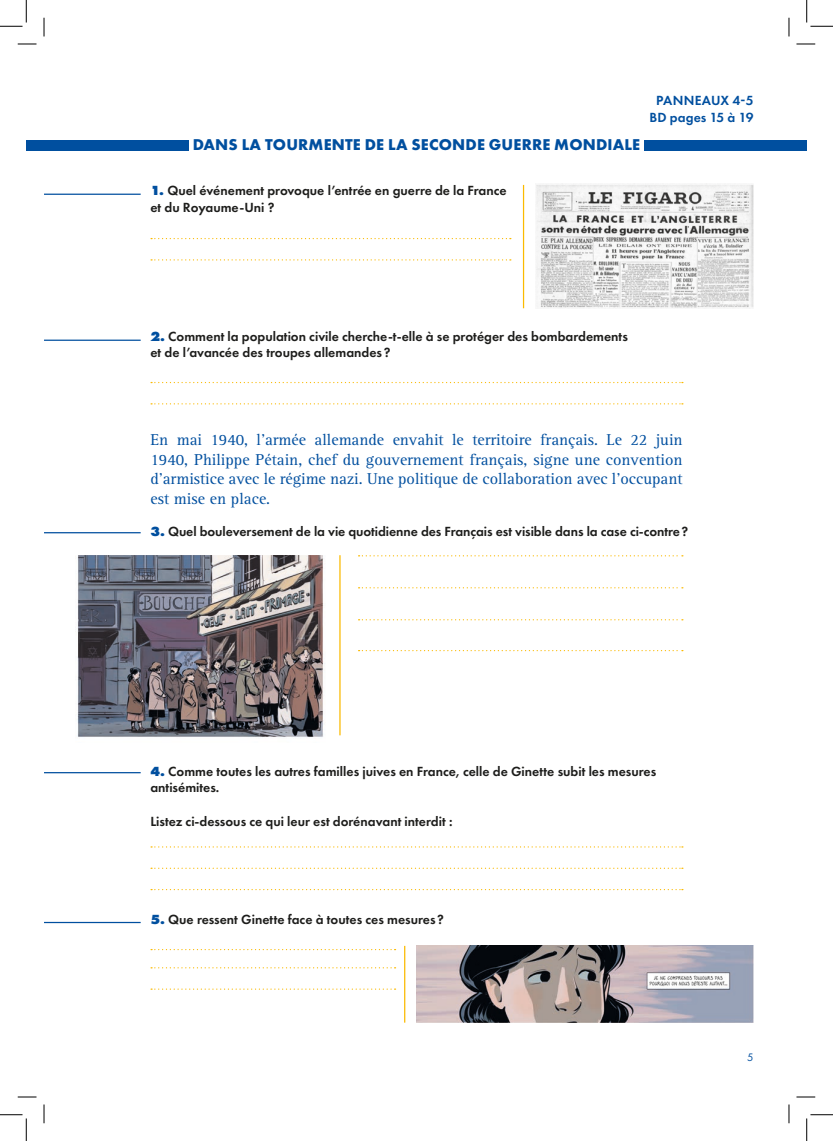
<style>
.page{position:relative;width:833px;height:1141px;background:#fff}
.page>*{position:absolute;margin:0;border:0;box-sizing:border-box;transform-origin:0 0}
.t1{font:16.25px/19.5px "Rotis Serif Std";color:#004f9f;text-align:justify}
.t2{font:700 16.25px "Futura PT";letter-spacing:.01em;color:#004f9f}
.t3{font:600 13.75px/16.5px "Futura PT";color:#1d1d1b}
.t4{font:600 13.75px "Futura PT";letter-spacing:.005em;color:#004f9f}
.t5{font:11.25px "Futura PT";color:#004f9f}
.s1{font-weight:800;color:#004f9f}
</style>
<div class="page">
<div style="left:26px;top:140px;width:162px;height:10px;background:#004f9f"></div>
<div style="left:644px;top:140px;width:162px;height:10px;background:#004f9f"></div>
<img style="left:416px;top:945px;width:337px;height:77px">
<img style="left:536px;top:183px;width:217px;height:125px">
<img style="left:75px;top:555px;width:250px;height:183px">
<svg style="left:151px;top:238px;width:359px;height:1px"></svg>
<svg style="left:151px;top:259px;width:359px;height:1px"></svg>
<svg style="left:151px;top:382px;width:531px;height:1px"></svg>
<svg style="left:151px;top:403px;width:531px;height:1px"></svg>
<svg style="left:151px;top:846px;width:531px;height:1px"></svg>
<svg style="left:151px;top:889px;width:531px;height:1px"></svg>
<svg style="left:151px;top:867px;width:531px;height:1px"></svg>
<svg style="left:358px;top:555px;width:324px;height:1px"></svg>
<svg style="left:358px;top:587px;width:324px;height:1px"></svg>
<svg style="left:358px;top:619px;width:324px;height:1px"></svg>
<svg style="left:358px;top:650px;width:324px;height:1px"></svg>
<hr style="left:44px;top:193px;width:97px;height:2px;background:#004f9f">
<hr style="left:44px;top:339px;width:97px;height:2px;background:#004f9f">
<hr style="left:44px;top:532px;width:97px;height:1px;background:#004f9f">
<hr style="left:44px;top:772px;width:97px;height:1px;background:#004f9f">
<hr style="left:44px;top:921px;width:97px;height:2px;background:#004f9f">
<svg style="left:151px;top:949px;width:244px;height:1px"></svg>
<svg style="left:151px;top:967px;width:244px;height:1px"></svg>
<svg style="left:151px;top:988px;width:244px;height:1px"></svg>
<hr style="left:404px;top:945px;width:1px;height:77px;background:#fbba00">
<hr style="left:522px;top:185px;width:2px;height:123px;background:#fbba00">
<hr style="left:339px;top:555px;width:1px;height:180px;background:#fbba00">
<svg style="left:18px;top:43px;width:18px;height:2px"></svg>
<svg style="left:796px;top:43px;width:18px;height:2px"></svg>
<svg style="left:18px;top:1096px;width:18px;height:1px"></svg>
<svg style="left:796px;top:1096px;width:18px;height:1px"></svg>
<svg style="left:43px;top:18px;width:2px;height:18px"></svg>
<svg style="left:43px;top:1104px;width:2px;height:19px"></svg>
<svg style="left:788px;top:18px;width:1px;height:18px"></svg>
<svg style="left:788px;top:1104px;width:1px;height:19px"></svg>
<svg style="left:0;top:0;width:27px;height:27px"></svg>
<svg style="left:0;top:1114px;width:27px;height:26px"></svg>
<svg style="left:806px;top:0;width:26px;height:27px"></svg>
<svg style="left:806px;top:1114px;width:26px;height:26px"></svg>
<p class="t2" style="left:193px;top:134px;width:448px">DANS LA TOURMENTE DE LA SECONDE GUERRE MONDIALE</p>
<p class="t4" style="left:656px;top:92px;width:99px">PANNEAUX 4-5</p>
<p class="t4" style="left:649px;top:108px;width:105px">BD pages 15 à 19</p>
<p class="t3" style="left:150px;top:182px;width:357px"><span class="s1">1.</span> Quel événement provoque l’entrée en guerre de la France et du Royaume-Uni ?</p>
<p class="t3" style="left:150px;top:327px;width:478px"><span class="s1">2.</span> Comment la population civile cherche-t-elle à se protéger des bombardements</p>
<p class="t3" style="left:150px;top:344px;width:241px">et de l’avancée des troupes allemandes ?</p>
<p class="t1" style="left:150px;top:430px;width:533px">En mai 1940, l’armée allemande envahit le territoire français. Le 22 juin 1940, Philippe Pétain, chef du gouvernement français, signe une convention d’armistice avec le régime nazi. Une politique de collaboration avec l’occupant est mise en place.</p>
<p class="t3" style="left:150px;top:523px;width:539px"><span class="s1">3.</span> Quel bouleversement de la vie quotidienne des Français est visible dans la case ci-contre?</p>
<p class="t3" style="left:150px;top:763px;width:507px"><span class="s1">4.</span> Comme toutes les autres familles juives en France, celle de Ginette subit les mesures antisémites.</p>
<p class="t3" style="left:150px;top:812px;width:303px">Listez ci-dessous ce qui leur est dorénavant interdit :</p>
<p class="t3" style="left:150px;top:911px;width:295px"><span class="s1">5.</span> Que ressent Ginette face à toutes ces mesures ?</p>
<p class="t5" style="left:746px;top:1050px;width:8px">5</p>
</div>
